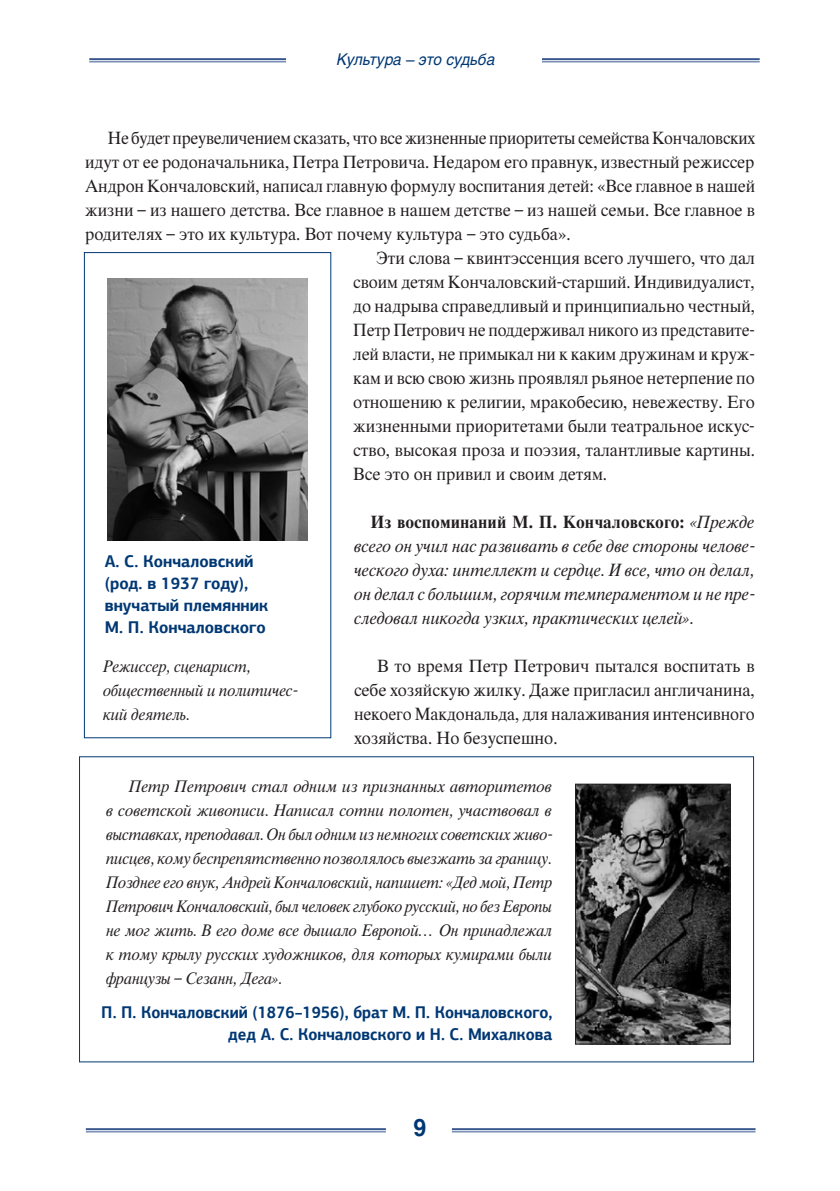
<style>
.page{position:relative;width:840px;height:1191px;background:#fff}
.page>*{position:absolute;margin:0;border:0;box-sizing:border-box;transform-origin:0 0}
.t1{font:700 24px "Helios C";color:#013874;scale:.95 1}
.Text_first{font:17px/24px "Thames C";color:#231f20;text-align:justify;scale:.95 1}
.Text_first-2{font:17px/24px "Thames C";color:#231f20;text-align:justify;scale:.92 1}
.Text_first-3{font:italic 17px/24px "Thames C";color:#231f20;text-align:justify;scale:.95 1}
.Text_first-4{font:17px/24px "Thames C";color:#231f20;text-align:justify;scale:.96 1}
.Text_first-5{font:700 17px/22px "PF Agora Sans Pro";color:#013874;text-align:right;scale:.92 1}
.Text_first-6{font:700 17px/22px "PF Agora Sans Pro";color:#013874;scale:.95 1}
.Text_first-7{font:italic 16px/24px "Thames C";letter-spacing:-.01em;color:#231f20;text-align:justify;scale:.95 1}
.Text_first-8{font:italic 16px/24px "Thames C";letter-spacing:-.01em;color:#231f20;scale:.93 1}
.t2{font:italic 16px "Helios C";color:#013874;scale:.95 1}
.s1{font-weight:700;font-style:normal}
</style>
<div class="page">
<hr style="left:89px;top:58px;width:670px;height:2px;background:#37578e">
<hr style="left:89px;top:61px;width:670px;height:1px;background:#37578e">
<hr style="left:86px;top:1128px;width:669px;height:2px;background:#37578e">
<hr style="left:86px;top:1131px;width:669px;height:1px;background:#37578e">
<div style="left:386px;top:1112px;width:65px;height:36px;background:#fff"></div>
<div style="left:286px;top:39px;width:255px;height:46px;background:#fff"></div>
<div style="left:84px;top:252px;width:247px;height:486px;background:#fff;border:1px solid #013874"></div>
<img style="left:107px;top:278px;width:201px;height:262px">
<img style="left:577px;top:785px;width:151px;height:257px">
<div style="left:575px;top:783px;width:155px;height:261px;border:1px solid #231f20"></div>
<p class="t2" style="left:337px;top:50px;width:168px">Культура – это судьба</p>
<p class="Text_first-2" style="left:85px;top:126px;width:729px;text-indent:23px">Не будет преувеличением сказать, что все жизненные приоритеты семейства Кончаловских идут от ее родоначальника, Петра Петровича. Недаром его правнук, известный режиссер Андрон Кончаловский, написал главную формулу воспитания детей: «Все главное в нашей жизни – из нашего детства. Все главное в нашем детстве – из нашей семьи. Все главное в родителях – это их культура. Вот почему культура – это судьба».</p>
<p class="Text_first" style="left:353px;top:246px;width:424px;text-indent:23px">Эти слова – квинтэссенция всего лучшего, что дал своим детям Кончаловский-старший. Индивидуалист, до надрыва справедливый и принципиально честный, Петр Петрович не поддерживал никого из представите&shy;лей власти, не примыкал ни к каким дружинам и круж&shy;кам и всю свою жизнь проявлял рьяное нетерпение по отношению к религии, мракобесию, невежеству. Его жизненными приоритетами были театральное искус&shy;ство, высокая проза и поэзия, талантливые картины.<br>Все это он привил и своим детям.</p>
<p class="Text_first-3" style="left:354px;top:510px;width:423px;text-indent:16px"><span class="s1">Из воспоминаний М. П. Кончаловского:</span> «Прежде всего он учил нас развивать в себе две стороны челове&shy;ческого духа: интеллект и сердце. И все, что он делал, он делал с большим, горячим темпераментом и не пре&shy;следовал никогда узких, практических целей».</p>
<p class="Text_first-4" style="left:354px;top:654px;width:419px;text-indent:23px">В то время Петр Петрович пытался воспитать в себе хозяйскую жилку. Даже пригласил англичанина, некоего Макдональда, для налаживания интенсивного хозяйства. Но безуспешно.</p>
<p class="Text_first-6" style="left:105px;top:550px;width:174px">А. С. Кончаловский (род. в 1937 году), внучатый племянник<br>М. П. Кончаловского</p>
<p class="Text_first-8" style="left:103px;top:655px;width:210px">Режиссер, сценарист, общественный и политичес&shy;кий деятель.</p>
<p class="Text_first-7" style="left:106px;top:775px;width:471px;text-indent:23px">Петр Петрович стал одним из признанных авторитетов в советской живописи. Написал сотни полотен, участвовал в выставках, преподавал. Он был одним из немногих советских живо&shy;писцев, кому беспрепятственно позволялось выезжать за границу.<br>Позднее его внук, Андрей Кончаловский, напишет: «Дед мой, Петр Петрович Кончаловский, был человек глубоко русский, но без Европы не мог жить. В его доме все дышало Европой… Он принадлежал к тому крылу русских художников, для которых кумирами были французы – Сезанн, Дега».</p>
<p class="Text_first-5" style="left:101px;top:1001px;width:491px">П. П. Кончаловский (1876–1956), брат М. П. Кончаловского, дед А. С. Кончаловского и Н. С. Михалкова</p>
<h1 class="t1" style="left:413px;top:1113px;width:15px">9</h1>
</div>
